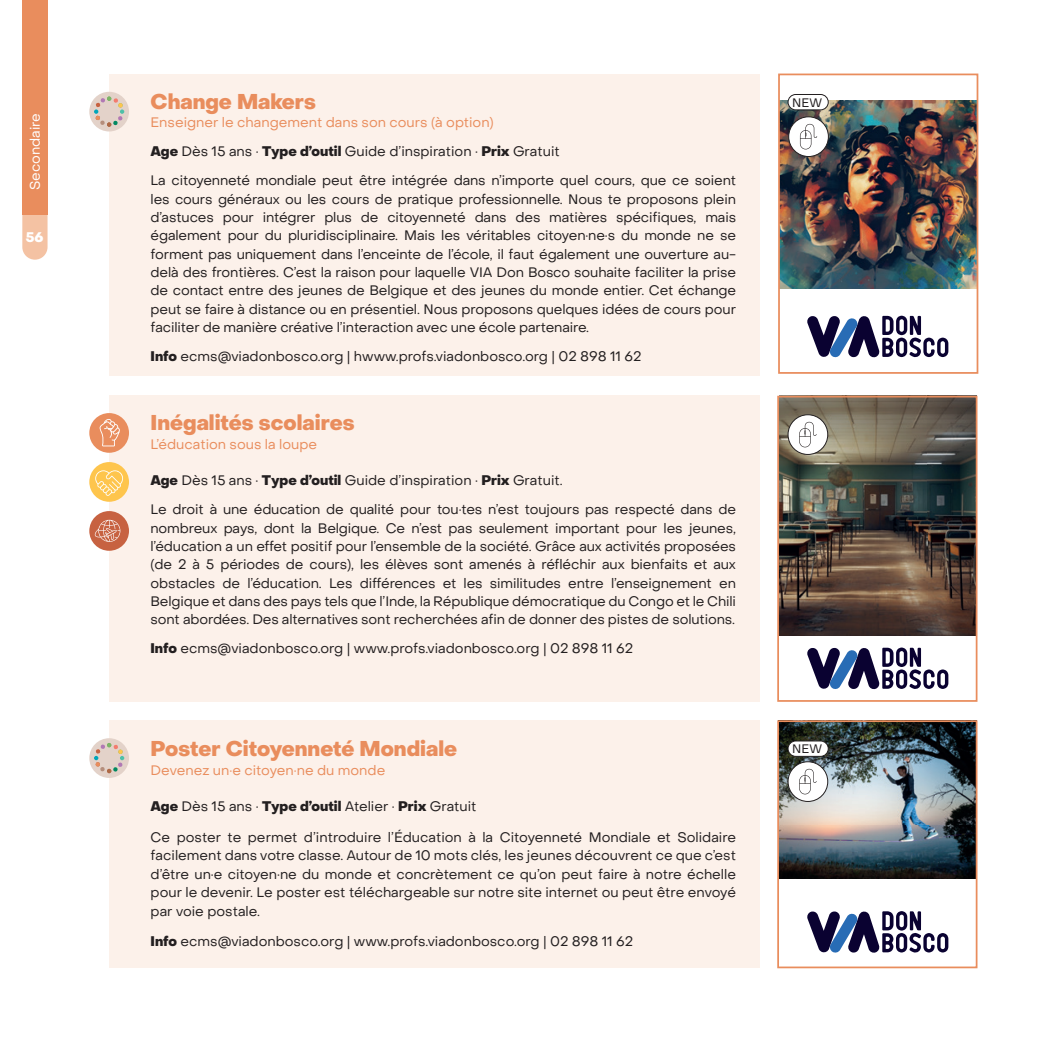
<style>
.page{position:relative;width:1042px;height:1042px;background:#fff}
.page>*{position:absolute;margin:0;border:0;box-sizing:border-box;transform-origin:0 0}
.t1{font:800 21px "Object Sans";color:#e98d5d}
.t2{font:13.65px/18.4px "Object Sans";letter-spacing:-.005em;color:#231f20;text-align:justify}
.t3{font:13.65px "Object Sans";color:#e98d5d}
.t4{font:13.65px "Object Sans";color:#fff}
.t5{font:800 13.65px "Object Sans";color:#fff}
.t6{font:12.25px "Object Sans";color:#231f20}
.s1{color:#e98d5d}
.s2{font-weight:800}
</style>
<div class="page">
<svg style="left:22px;top:215px;width:26px;height:45px"></svg>
<div style="left:22px;top:0;width:26px;height:215px;background:#e98d5d"></div>
<img style="left:780px;top:723px;width:194px;height:156px">
<img style="left:781px;top:101px;width:194px;height:188px">
<img style="left:780px;top:399px;width:194px;height:237px">
<div style="left:778px;top:74px;width:200px;height:300px;border:2px solid #e98d5d"></div>
<div style="left:777px;top:720px;width:200px;height:248px;border:2px solid #e98d5d"></div>
<div style="left:777px;top:396px;width:200px;height:306px;border:2px solid #e98d5d"></div>
<div style="left:109px;top:74px;width:650px;height:301px;background:#fcf1ea"></div>
<div style="left:109px;top:395px;width:650px;height:307px;background:#fcf1ea"></div>
<div style="left:109px;top:720px;width:650px;height:248px;background:#fcf1ea"></div>
<div style="left:788px;top:415px;width:40px;height:39px;background:#fff;border-radius:50%"></div>
<div style="left:788px;top:414px;width:40px;height:41px;border:1px solid #231f20;border-radius:50%"></div>
<svg style="left:799px;top:422px;width:17px;height:25px"></svg>
<div style="left:89px;top:738px;width:40px;height:40px;background:#e3d2c9;border-radius:50%"></div>
<svg style="left:94px;top:743px;width:30px;height:30px"></svg>
<div style="left:89px;top:92px;width:40px;height:39px;background:#e3d2c9;border-radius:50%"></div>
<svg style="left:94px;top:96px;width:30px;height:31px"></svg>
<div style="left:788px;top:762px;width:40px;height:39px;background:#fff;border-radius:50%"></div>
<div style="left:788px;top:761px;width:40px;height:40px;border:1px solid #231f20;border-radius:50%"></div>
<svg style="left:799px;top:769px;width:17px;height:25px"></svg>
<div style="left:788px;top:741px;width:40px;height:15px;background:#fff;border-radius:8px"></div>
<div style="left:788px;top:741px;width:40px;height:15px;border:1px solid #231f20;border-radius:8px"></div>
<div style="left:789px;top:117px;width:39px;height:39px;background:#fff;border-radius:50%"></div>
<div style="left:788px;top:117px;width:40px;height:40px;border:1px solid #231f20;border-radius:50%"></div>
<svg style="left:800px;top:124px;width:17px;height:25px"></svg>
<div style="left:788px;top:94px;width:40px;height:16px;background:#fff;border-radius:8px"></div>
<div style="left:788px;top:94px;width:40px;height:16px;border:1px solid #231f20;border-radius:8px"></div>
<div style="left:89px;top:413px;width:40px;height:40px;background:#e98d5d;border-radius:50%"></div>
<svg style="left:100px;top:419px;width:20px;height:27px"></svg>
<div style="left:89px;top:511px;width:40px;height:40px;background:#c76241;border-radius:50%"></div>
<svg style="left:94px;top:520px;width:26px;height:22px"></svg>
<div style="left:89px;top:462px;width:40px;height:40px;background:#fec54d;border-radius:50%"></div>
<svg style="left:95px;top:470px;width:28px;height:26px"></svg>
<svg style="left:807px;top:315px;width:141px;height:43px"></svg>
<svg style="left:807px;top:647px;width:141px;height:43px"></svg>
<svg style="left:807px;top:911px;width:141px;height:42px"></svg>
<p class="t4" style="left:27px;top:190px;width:79px;rotate:-90deg">Secondaire</p>
<p class="t5" style="left:26px;top:229px;width:19px">56</p>
<h1 class="t1" style="left:151px;top:89px;width:167px">Change Makers</h1>
<p class="t2" style="left:151px;top:108px;width:587px;line-height:28.9px;text-align:left"><span class="s1">Enseigner le changement dans son cours (à option)<br></span><span class="s2">Age</span> Dès 15 ans · <span class="s2">Type d’outil</span> Guide d’inspiration · <span class="s2">Prix</span> Gratuit<br>La citoyenneté mondiale peut être intégrée dans n’importe quel cours, que ce soient</p>
<p class="t2" style="left:151px;top:190px;width:587px">les cours généraux ou les cours de pratique professionnelle. Nous te proposons plein d’astuces pour intégrer plus de citoyenneté dans des matières spécifiques, mais également pour du pluridisciplinaire. Mais les véritables citoyen·ne·s du monde ne se forment pas uniquement dans l’enceinte de l’école, il faut également une ouverture au&shy;delà des frontières. C’est la raison pour laquelle VIA Don Bosco souhaite faciliter la prise de contact entre des jeunes de Belgique et des jeunes du monde entier. Cet échange peut se faire à distance ou en présentiel. Nous proposons quelques idées de cours pour faciliter de manière créative l’interaction avec une école partenaire.</p>
<p class="t2" style="left:151px;top:347px;width:492px"><span class="s2">Info</span> ecms@viadonbosco.org | hwww.profs.viadonbosco.org | 02 898 11 62</p>
<h1 class="t1" style="left:150px;top:410px;width:206px">Inégalités scolaires</h1>
<p class="t3" style="left:150px;top:435px;width:168px">L’éducation sous la loupe</p>
<p class="t2" style="left:150px;top:466px;width:587px;line-height:28.9px"><span class="s2">Age</span> Dès 15 ans · <span class="s2">Type d’outil</span> Guide d’inspiration · <span class="s2">Prix</span> Gratuit.<br>Le droit à une éducation de qualité pour tou·tes n’est toujours pas respecté dans de</p>
<p class="t2" style="left:150px;top:519px;width:587px">nombreux pays, dont la Belgique. Ce n’est pas seulement important pour les jeunes, l’éducation a un effet positif pour l’ensemble de la société. Grâce aux activités proposées (de 2 à 5 périodes de cours), les élèves sont amenés à réfléchir aux bienfaits et aux obstacles de l’éducation. Les différences et les similitudes entre l’enseignement en Belgique et dans des pays tels que l’Inde, la République démocratique du Congo et le Chili sont abordées. Des alternatives sont recherchées afin de donner des pistes de solutions.</p>
<p class="t2" style="left:150px;top:639px;width:484px"><span class="s2">Info</span> ecms@viadonbosco.org | www.profs.viadonbosco.org | 02 898 11 62</p>
<h1 class="t1" style="left:151px;top:736px;width:308px">Poster Citoyenneté Mondiale</h1>
<p class="t3" style="left:151px;top:761px;width:236px">Devenez un·e citoyen·ne du monde</p>
<p class="t2" style="left:151px;top:797px;width:327px"><span class="s2">Age</span> Dès 15 ans · <span class="s2">Type d’outil</span> Atelier · <span class="s2">Prix</span> Gratuit</p>
<p class="t2" style="left:151px;top:828px;width:587px">Ce poster te permet d’introduire l’Éducation à la Citoyenneté Mondiale et Solidaire facilement dans votre classe. Autour de 10 mots clés, les jeunes découvrent ce que c’est d’être un·e citoyen·ne du monde et concrètement ce qu’on peut faire à notre échelle pour le devenir. Le poster est téléchargeable sur notre site internet ou peut être envoyé par voie postale.</p>
<p class="t2" style="left:151px;top:932px;width:484px"><span class="s2">Info</span> ecms@viadonbosco.org | www.profs.viadonbosco.org | 02 898 11 62</p>
<p class="t6" style="left:792px;top:95px;width:32px">NEW</p>
<p class="t6" style="left:792px;top:741px;width:32px">NEW</p>
</div>
